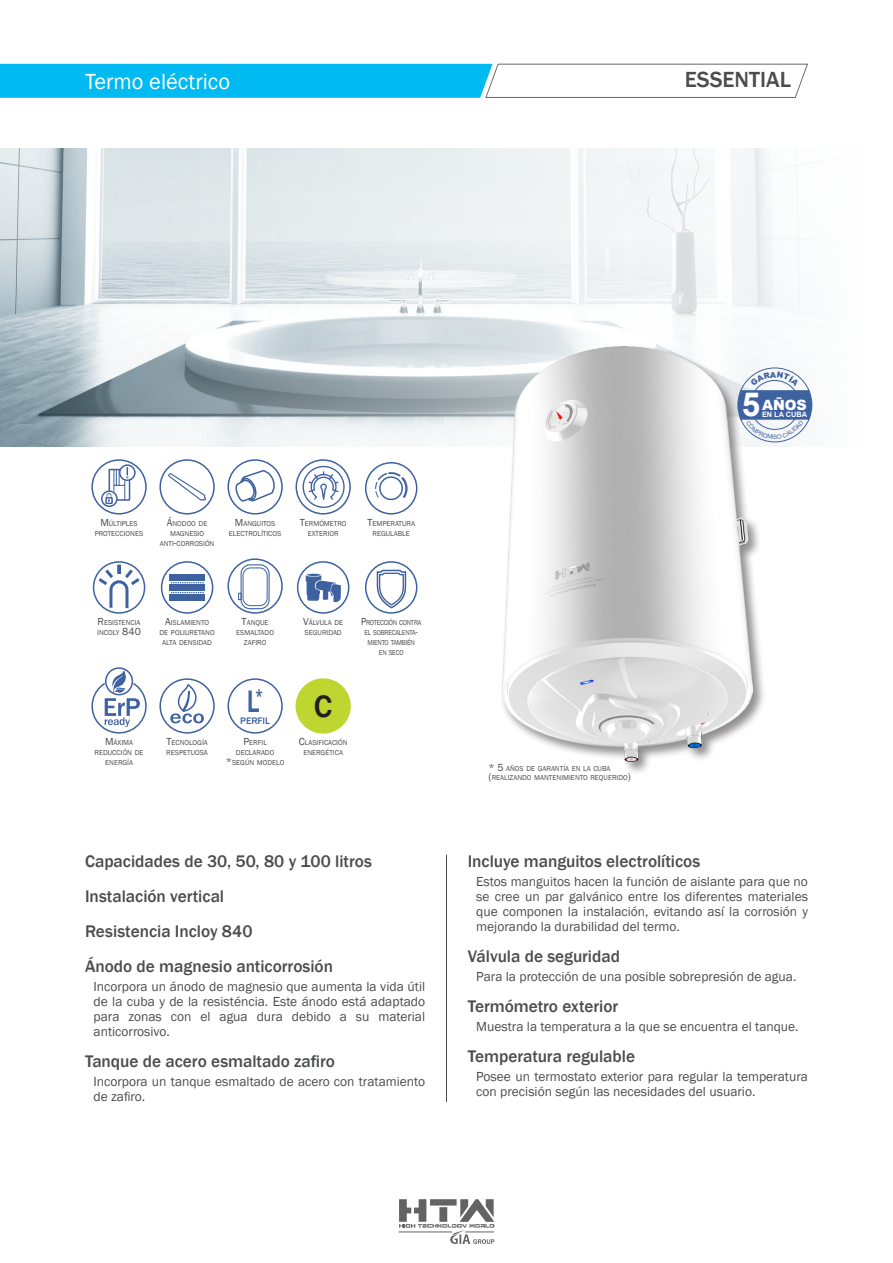
<style>
.page{position:relative;width:893px;height:1263px;background:#fff}
.page>*{position:absolute;margin:0;border:0;box-sizing:border-box;transform-origin:0 0}
.t1{font:700 33.15px "Arial";color:#fff}
.t2{font:500 31.95px "Franklin Gothic";color:#3e61a0;scale:.8 1}
.t3{font:500 31.95px "Franklin Gothic";color:#231f20}
.t4{font:22.5px "Franklin Gothic";color:#fff}
.t5{font:500 22.5px "Franklin Gothic";color:#4b4c4d}
.SUBTITULO{font:500 17.25px "Franklin Gothic";color:#4b4c4d}
.t6{font:900 14.1px "Arial";color:#fff}
.TEXTOS{font:13.5px/15px "Franklin Gothic";color:#4b4c4d;text-align:justify}
.t7{font:500 9.75px "Franklin Gothic";color:#3e61a0}
.ICONO_TEXT{font:7.35px/9.8px "Franklin Gothic";color:#4b4c4d;text-align:center}
.ICONO_TEXT-2{font:7.35px/9.8px "Franklin Gothic";letter-spacing:-.03em;color:#4b4c4d;text-align:center;scale:.9 1}
.t8{font:700 7.35px "Arial";color:#fff}
.s1{font-size:10.5px}
</style>
<div class="page">
<img style="left:0;top:149px;width:813px;height:297px">
<svg style="left:399px;top:1199px;width:95px;height:45px"></svg>
<svg style="left:0;top:63px;width:808px;height:35px"></svg>
<div style="left:500px;top:344px;width:266px;height:431px;background:#231f20;opacity:.5"></div>
<img style="left:502px;top:347px;width:251px;height:415px">
<hr style="left:446px;top:855px;width:1px;height:247px;background:#4b4c4d">
<div style="left:91px;top:459px;width:56px;height:55px;border:2px solid #3e61a0;border-radius:50%"></div>
<div style="left:101px;top:490px;width:17px;height:17px;border:2px solid #3e61a0;border-radius:50%"></div>
<div style="left:119px;top:464px;width:17px;height:17px;border:2px solid #3e61a0;border-radius:50%"></div>
<div style="left:105px;top:497px;width:8px;height:7px;border:2px solid #3e61a0"></div>
<svg style="left:107px;top:466px;width:24px;height:35px"></svg>
<svg style="left:168px;top:474px;width:38px;height:27px"></svg>
<div style="left:159px;top:459px;width:56px;height:55px;border:2px solid #3e61a0;border-radius:50%"></div>
<div style="left:227px;top:459px;width:56px;height:55px;border:2px solid #3e61a0;border-radius:50%"></div>
<svg style="left:235px;top:471px;width:41px;height:32px"></svg>
<div style="left:296px;top:459px;width:55px;height:55px;border:2px solid #3e61a0;border-radius:50%"></div>
<svg style="left:303px;top:466px;width:42px;height:42px"></svg>
<svg style="left:365px;top:462px;width:53px;height:53px"></svg>
<div style="left:93px;top:561px;width:52px;height:53px;border:2px solid #3e61a0;border-radius:50%"></div>
<svg style="left:95px;top:562px;width:48px;height:49px"></svg>
<div style="left:161px;top:561px;width:52px;height:53px;border:2px solid #3e61a0;border-radius:50%"></div>
<div style="left:169px;top:574px;width:36px;height:7px;background:#3e61a0"></div>
<div style="left:169px;top:584px;width:36px;height:7px;background:#3e61a0"></div>
<div style="left:169px;top:594px;width:36px;height:7px;background:#3e61a0"></div>
<svg style="left:171px;top:582px;width:33px;height:1px"></svg>
<svg style="left:171px;top:592px;width:33px;height:1px"></svg>
<div style="left:227px;top:558px;width:56px;height:56px;border:2px solid #3e61a0;border-radius:50%"></div>
<div style="left:243px;top:567px;width:25px;height:39px;border:1px solid #3e61a0;border-radius:8px"></div>
<div style="left:241px;top:564px;width:29px;height:45px;border:1px solid #3e61a0;border-radius:9px"></div>
<svg style="left:238px;top:593px;width:4px;height:7px"></svg>
<div style="left:297px;top:561px;width:52px;height:53px;border:2px solid #3e61a0;border-radius:50%"></div>
<svg style="left:306px;top:574px;width:35px;height:28px"></svg>
<svg style="left:365px;top:561px;width:53px;height:53px"></svg>
<div style="left:105px;top:667px;width:28px;height:28px;border:2px solid #3e61a0;border-radius:50%"></div>
<svg style="left:91px;top:670px;width:56px;height:64px"></svg>
<div style="left:159px;top:678px;width:56px;height:56px;border:2px solid #3e61a0;border-radius:50%"></div>
<svg style="left:169px;top:683px;width:35px;height:40px"></svg>
<div style="left:227px;top:678px;width:56px;height:56px;border:2px solid #3e61a0;border-radius:50%"></div>
<div style="left:296px;top:679px;width:54px;height:54px;background:#bed630;border-radius:50%"></div>
<div style="left:296px;top:678px;width:55px;height:56px;border:2px solid #bed630;border-radius:50%"></div>
<svg style="left:737px;top:367px;width:75px;height:76px"></svg>
<p class="t4" style="left:85px;top:67px;width:147px">Termo eléctrico</p>
<p class="t5" style="left:685px;top:66px;width:108px">ESSENTIAL</p>
<p class="ICONO_TEXT" style="left:95px;top:519px;width:50px"><span class="s1">M</span>ÚLTIPLES<br>PROTECCIONES</p>
<p class="ICONO_TEXT" style="left:167px;top:519px;width:42px"><span class="s1">Á</span>NODOO DE<br>MAGNESIO</p>
<p class="ICONO_TEXT" style="left:160px;top:538px;width:56px">ANTI<span class="s1">-</span>CORROSIÓN</p>
<p class="ICONO_TEXT" style="left:229px;top:519px;width:54px"><span class="s1">M</span>ANGUITOS<br>ELECTROLÍTICOS</p>
<p class="ICONO_TEXT" style="left:300px;top:519px;width:48px"><span class="s1">T</span>ERMÓM ETRO<br>EXTERIOR</p>
<p class="ICONO_TEXT" style="left:367px;top:519px;width:49px"><span class="s1">T</span>EM PERATURA<br>REGULABLE</p>
<p class="ICONO_TEXT" style="left:97px;top:618px;width:45px;text-align:left"><span class="s1">R</span> ESISTENCIA<br>INCOLY <span class="s1">840</span></p>
<p class="ICONO_TEXT" style="left:160px;top:618px;width:57px"><span class="s1">A</span>ISLAM IENTO<br>DE POLIURETANO<br>ALTA DENSIDAD</p>
<p class="ICONO_TEXT" style="left:242px;top:618px;width:28px"><span class="s1">T</span>ANQUE</p>
<p class="ICONO_TEXT" style="left:236px;top:628px;width:39px">ESMALTADO</p>
<p class="ICONO_TEXT" style="left:244px;top:638px;width:24px">ZAFIRO</p>
<p class="t2" style="left:247px;top:682px;width:23px">L<sup>*</sup></p>
<p class="t7" style="left:240px;top:715px;width:31px">PERFIL</p>
<p class="ICONO_TEXT" style="left:95px;top:738px;width:50px"><span class="s1">M</span>ÁXIMA<br>REDUCCIÓN DE<br>ENERGÍA</p>
<p class="ICONO_TEXT" style="left:166px;top:738px;width:43px;text-align:left"><span class="s1">T</span>ECNOLOGÍA<br>RESPETUOSA</p>
<p class="ICONO_TEXT" style="left:236px;top:738px;width:40px"><span class="s1">P</span>ERFIL<br>DECLARADO</p>
<p class="ICONO_TEXT" style="left:226px;top:757px;width:60px"><span class="s1">*</span>SEGÚN MODELO</p>
<p class="ICONO_TEXT" style="left:303px;top:618px;width:42px;text-align:left"><span class="s1">V</span>ÁLVULA DE<br>SEGURIDAD</p>
<p class="ICONO_TEXT-2" style="left:361px;top:618px;width:69px"><span class="s1">P</span>ROTECCIÓN CONTRA<br>EL SOBRECALENTA<span class="s1">-</span></p>
<p class="ICONO_TEXT-2" style="left:367px;top:638px;width:54px">M IENTO TAM BIÉN<br>EN SECO</p>
<p class="t3" style="left:314px;top:687px;width:20px">C</p>
<p class="ICONO_TEXT" style="left:299px;top:738px;width:50px"><span class="s1">C</span>LASIFICACIÓN</p>
<p class="ICONO_TEXT" style="left:303px;top:748px;width:41px">ENERGÉTICA</p>
<p class="SUBTITULO" style="left:85px;top:850px;width:288px">Capacidades de 30, 50, 80 y 100 litros</p>
<p class="SUBTITULO" style="left:85px;top:885px;width:141px">Instalación vertical</p>
<p class="SUBTITULO" style="left:85px;top:920px;width:169px">Resistencia Incloy 840</p>
<p class="SUBTITULO" style="left:85px;top:955px;width:250px">Ánodo de magnesio anticorrosión</p>
<p class="TEXTOS" style="left:94px;top:979px;width:333px">Incorpora un ánodo de magnesio que aumenta la vida útil de la cuba y de la resisténcia. Este ánodo está adaptado para zonas con el agua dura debido a su material anticorrosivo.</p>
<p class="SUBTITULO" style="left:85px;top:1050px;width:251px">Tanque de acero esmaltado zafiro</p>
<p class="TEXTOS" style="left:94px;top:1074px;width:333px">Incorpora un tanque esmaltado de acero con tratamiento de zafiro.</p>
<p class="t1" style="left:742px;top:383px;width:20px">5</p>
<p class="t6" style="left:762px;top:394px;width:46px">AÑOS</p>
<p class="t8" style="left:762px;top:409px;width:47px">EN LA CUBA</p>
<p class="ICONO_TEXT" style="left:489px;top:764px;width:144px;line-height:9px;text-align:left"><span class="s1">* 5</span> AÑOS DE GARANTÍA EN LA CUBA <span class="s1">(</span>REALIZANDO MANTENIM IENTO REQUERIDO<span class="s1">)</span></p>
<p class="SUBTITULO" style="left:468px;top:850px;width:234px">Incluye manguitos electrolíticos</p>
<p class="TEXTOS" style="left:476px;top:874px;width:333px">Estos manguitos hacen la función de aislante para que no se cree un par galvánico entre los diferentes materiales que componen la instalación, evitando así la corrosión y mejorando la durabilidad del termo.</p>
<p class="SUBTITULO" style="left:468px;top:945px;width:154px">Válvula de seguridad</p>
<p class="TEXTOS" style="left:476px;top:969px;width:322px">Para la protección de una posible sobrepresión de agua.</p>
<p class="SUBTITULO" style="left:468px;top:995px;width:152px">Termómetro exterior</p>
<p class="TEXTOS" style="left:476px;top:1019px;width:324px">Muestra la temperatura a la que se encuentra el tanque.</p>
<p class="SUBTITULO" style="left:468px;top:1045px;width:169px">Temperatura regulable</p>
<p class="TEXTOS" style="left:476px;top:1069px;width:333px">Posee un termostato exterior para regular la temperatura con precisión según las necesidades del usuario.</p>
</div>
